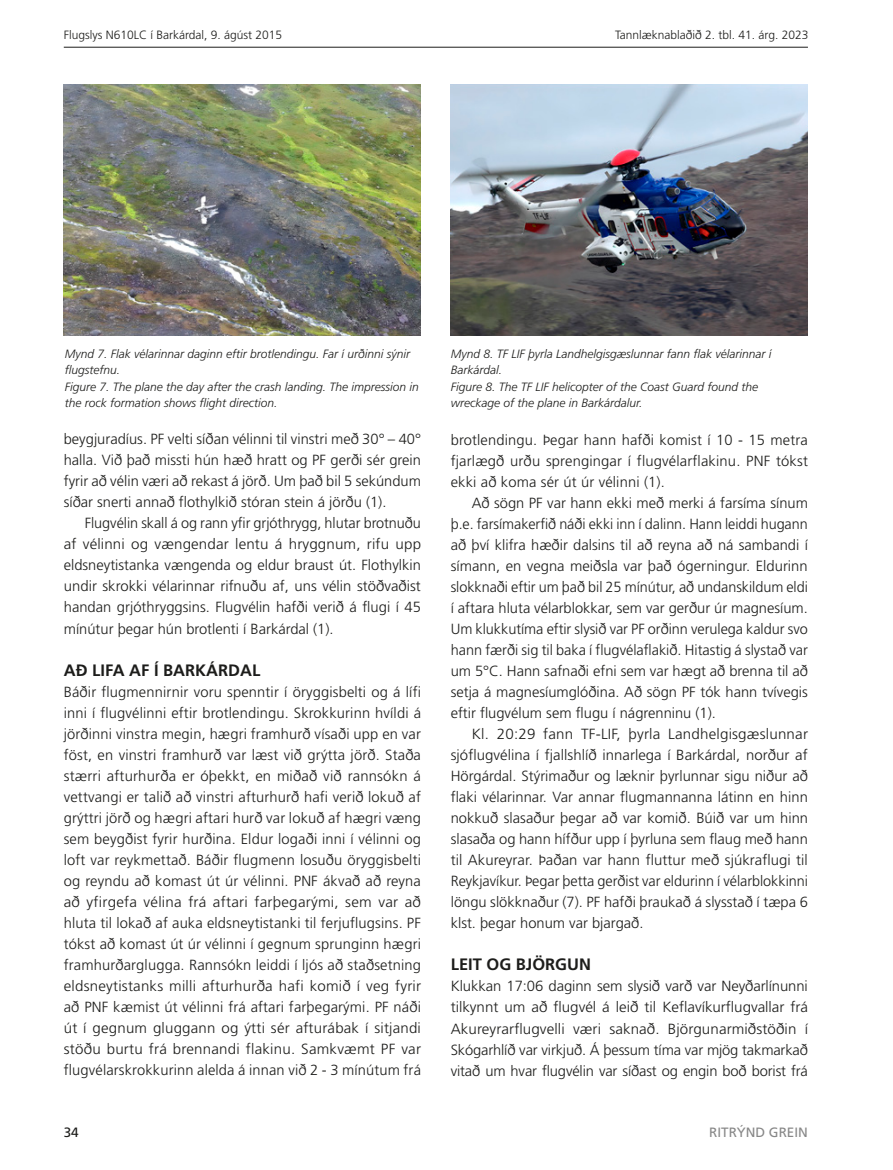
<style>
.page{position:relative;width:893px;height:1170px;background:#fff}
.page>*{position:absolute;margin:0;border:0;box-sizing:border-box;transform-origin:0 0}
.t1{font:700 16.5px "Frutiger LT Std";color:#1d1d1b}
.t2{font:300 14.7px/21px "Frutiger LT Std";color:#1d1d1b;text-align:justify}
.t3{font:13.5px "Frutiger LT Std";color:#878787}
.t4{font:13.5px "Frutiger LT Std";color:#1d1d1b}
.t5{font:italic 300 12px/16.5px "Frutiger LT Std";color:#1d1d1b}
.t6{font:300 12px "Frutiger LT Std";color:#1d1d1b}
</style>
<div class="page">
<hr style="left:64px;top:47px;width:744px;height:1px;background:#1d1d1b">
<img style="left:64px;top:84px;width:357px;height:251px">
<img style="left:451px;top:84px;width:357px;height:251px">
<p class="t6" style="left:64px;top:28px;width:220px">Flugslys N610LC í Barkárdal, 9. ágúst 2015</p>
<p class="t6" style="left:615px;top:28px;width:195px">Tannlæknablaðið 2. tbl. 41. árg. 2023</p>
<p class="t5" style="left:65px;top:345px;width:356px">Mynd 7. Flak vélarinnar daginn eftir brotlendingu. Far í urðinni sýnir flugstefnu.<br>Figure 7. The plane the day after the crash landing. The impression in the rock formation shows flight direction.</p>
<p class="t5" style="left:451px;top:345px;width:322px">Mynd 8. TF LIF þyrla Landhelgisgæslunnar fann flak vélarinnar í Barkárdal.<br>Figure 8. The TF LIF helicopter of the Coast Guard found the wreckage of the plane in Barkárdalur.</p>
<p class="t2" style="left:451px;top:430px;width:359px">brotlendingu. Þegar hann hafði komist í 10 - 15 metra fjarlægð urðu sprengingar í flugvélarflakinu. PNF tókst ekki að koma sér út úr vélinni (1).</p>
<p class="t2" style="left:451px;top:493px;width:359px;text-indent:21px">Að sögn PF var hann ekki með merki á farsíma sínum þ.e. farsímakerfið náði ekki inn í dalinn. Hann leiddi hugann að því klifra hæðir dalsins til að reyna að ná sambandi í símann, en vegna meiðsla var það ógerningur. Eldurinn slokknaði eftir um það bil 25 mínútur, að undanskildum eldi í aftara hluta vélarblokkar, sem var gerður úr magnesíum.<br>Um klukkutíma eftir slysið var PF orðinn verulega kaldur svo hann færði sig til baka í flugvélaflakið. Hitastig á slystað var um 5°C. Hann safnaði efni sem var hægt að brenna til að setja á magnesíumglóðina. Að sögn PF tók hann tvívegis eftir flugvélum sem flugu í nágrenninu (1).</p>
<p class="t2" style="left:451px;top:724px;width:359px;text-indent:21px">Kl. 20:29 fann TF-LIF, þyrla Landhelgisgæslunnar sjóflugvélina í fjallshlíð innarlega í Barkárdal, norður af Hörgárdal. Stýrimaður og læknir þyrlunnar sigu niður að flaki vélarinnar. Var annar flugmannanna látinn en hinn nokkuð slasaður þegar að var komið. Búið var um hinn slasaða og hann hífður upp í þyrluna sem flaug með hann til Akureyrar. Þaðan var hann fluttur með sjúkraflugi til Reykjavíkur. Þegar þetta gerðist var eldurinn í vélarblokkinni löngu slökknaður (7). PF hafði þraukað á slysstað í tæpa 6 klst. þegar honum var bjargað.</p>
<p class="t1" style="left:451px;top:954px;width:142px">LEIT OG BJÖRGUN</p>
<p class="t2" style="left:451px;top:976px;width:359px">Klukkan 17:06 daginn sem slysið varð var Neyðarlínunni tilkynnt um að flugvél á leið til Keflavíkurflugvallar frá Akureyrarflugvelli væri saknað. Björgunarmiðstöðin í Skógarhlíð var virkjuð. Á þessum tíma var mjög takmarkað vitað um hvar flugvélin var síðast og engin boð borist frá</p>
<p class="t2" style="left:64px;top:429px;width:359px">beygjuradíus. PF velti síðan vélinni til vinstri með 30° – 40° halla. Við það missti hún hæð hratt og PF gerði sér grein fyrir að vélin væri að rekast á jörð. Um það bil 5 sekúndum síðar snerti annað flothylkið stóran stein á jörðu (1).</p>
<p class="t2" style="left:64px;top:513px;width:359px;text-indent:21px">Flugvélin skall á og rann yfir grjóthrygg, hlutar brotnuðu af vélinni og vængendar lentu á hryggnum, rifu upp eldsneytistanka vængenda og eldur braust út. Flothylkin undir skrokki vélarinnar rifnuðu af, uns vélin stöðvaðist handan grjóthryggsins. Flugvélin hafði verið á flugi í 45 mínútur þegar hún brotlenti í Barkárdal (1).</p>
<p class="t1" style="left:64px;top:660px;width:198px">AÐ LIFA AF Í BARKÁRDAL</p>
<p class="t2" style="left:64px;top:681px;width:359px">Báðir flugmennirnir voru spenntir í öryggisbelti og á lífi inni í flugvélinni eftir brotlendingu. Skrokkurinn hvíldi á jörðinni vinstra megin, hægri framhurð vísaði upp en var föst, en vinstri framhurð var læst við grýtta jörð. Staða stærri afturhurða er óþekkt, en miðað við rannsókn á vettvangi er talið að vinstri afturhurð hafi verið lokuð af grýttri jörð og hægri aftari hurð var lokuð af hægri væng sem beygðist fyrir hurðina. Eldur logaði inni í vélinni og loft var reykmettað. Báðir flugmenn losuðu öryggisbelti og reyndu að komast út úr vélinni. PNF ákvað að reyna að yfirgefa vélina frá aftari farþegarými, sem var að hluta til lokað af auka eldsneytistanki til ferjuflugsins. PF tókst að komast út úr vélinni í gegnum sprunginn hægri framhurðarglugga. Rannsókn leiddi í ljós að staðsetning eldsneytistanks milli afturhurða hafi komið í veg fyrir að PNF kæmist út vélinni frá aftari farþegarými. PF náði út í gegnum gluggann og ýtti sér afturábak í sitjandi stöðu burtu frá brennandi flakinu. Samkvæmt PF var flugvélarskrokkurinn alelda á innan við 2 - 3 mínútum frá</p>
<p class="t4" style="left:64px;top:1124px;width:17px">34</p>
<p class="t3" style="left:709px;top:1124px;width:100px">RITRÝND GREIN</p>
</div>
